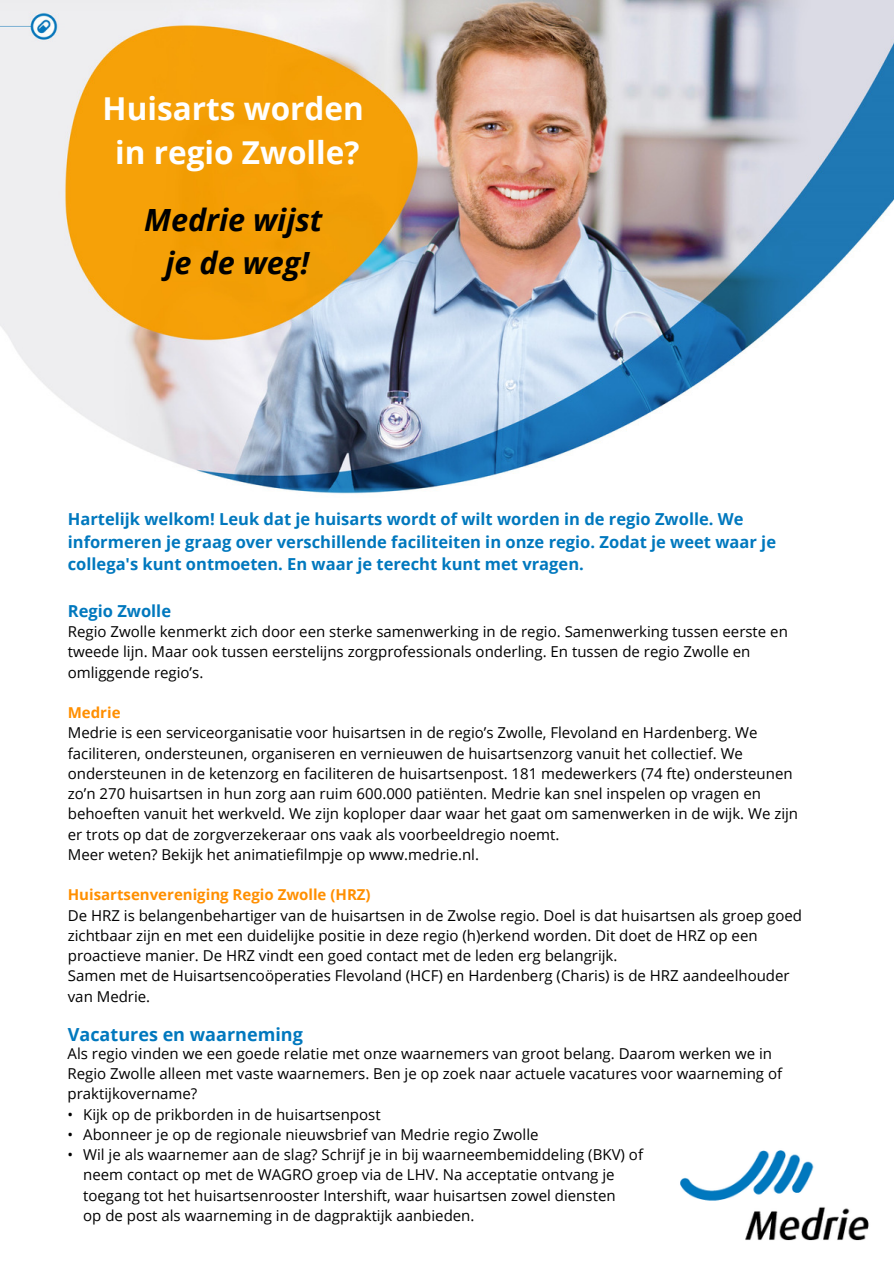
<style>
.page{position:relative;width:894px;height:1264px;background:#fff}
.page>*{position:absolute;margin:0;border:0;box-sizing:border-box;transform-origin:0 0}
.t1{font:700 31.5px/44.1px "Open Sans";color:#fff;text-align:center}
.t2{font:italic 700 30.6px/42.2px "Open Sans";color:#000;text-align:center}
.t3{font:700 18px "Open Sans";color:#0078be}
.t4{font:700 16.5px/22.5px "Open Sans";color:#0078be}
.t5{font:15px/20.2px "Open Sans";color:#000}
.t6{font:700 15px "Open Sans";color:#ff8f00}
</style>
<div class="page">
<img style="left:0;top:0;width:893px;height:494px">
<div style="left:16px;top:472px;width:180px;height:49px;background:#fff"></div>
<div style="left:715px;top:399px;width:178px;height:110px;background:#fff"></div>
<img style="left:680px;top:1150px;width:189px;height:91px">
<h1 class="t1" style="left:103px;top:85px;width:263px">Huisarts worden in regio Zwolle?</h1>
<h2 class="t2" style="left:144px;top:198px;width:180px">Medrie wijst je de weg!</h2>
<p class="t4" style="left:68px;top:507px;width:709px">Hartelijk welkom! Leuk dat je huisarts wordt of wilt worden in de regio Zwolle. We informeren je graag over verschillende faciliteiten in onze regio. Zodat je weet waar je collega's kunt ontmoeten. En waar je terecht kunt met vragen.</p>
<p class="t4" style="left:68px;top:599px;width:105px">Regio Zwolle</p>
<p class="t5" style="left:68px;top:621px;width:721px">Regio Zwolle kenmerkt zich door een sterke samenwerking in de regio. Samenwerking tussen eerste en tweede lijn. Maar ook tussen eerstelijns zorgprofessionals onderling. En tussen de regio Zwolle en omliggende regio’s.</p>
<p class="t6" style="left:68px;top:702px;width:54px">Medrie</p>
<p class="t5" style="left:68px;top:722px;width:731px">Medrie is een serviceorganisatie voor huisartsen in de regio’s Zwolle, Flevoland en Hardenberg. We faciliteren, ondersteunen, organiseren en vernieuwen de huisartsenzorg vanuit het collectief. We ondersteunen in de ketenzorg en faciliteren de huisartsenpost. 181 medewerkers (74 fte) ondersteunen zo’n 270 huisartsen in hun zorg aan ruim 600.000 patiënten. Medrie kan snel inspelen op vragen en behoeften vanuit het werkveld. We zijn koploper daar waar het gaat om samenwerken in de wijk. We zijn er trots op dat de zorgverzekeraar ons vaak als voorbeeldregio noemt.<br>Meer weten? Bekijk het animatiefilmpje op www.medrie.nl.</p>
<p class="t6" style="left:68px;top:884px;width:304px">Huisartsenvereniging Regio Zwolle (HRZ)</p>
<p class="t5" style="left:68px;top:904px;width:735px">De HRZ is belangenbehartiger van de huisartsen in de Zwolse regio. Doel is dat huisartsen als groep goed zichtbaar zijn en met een duidelijke positie in deze regio (h)erkend worden. Dit doet de HRZ op een proactieve manier. De HRZ vindt een goed contact met de leden erg belangrijk.<br>Samen met de Huisartsencoöperaties Flevoland (HCF) en Hardenberg (Charis) is de HRZ aandeelhouder van Medrie.</p>
<p class="t3" style="left:68px;top:1021px;width:236px">Vacatures en waarneming</p>
<p class="t5" style="left:68px;top:1042px;width:715px">Als regio vinden we een goede relatie met onze waarnemers van groot belang. Daarom werken we in<br>Regio Zwolle alleen met vaste waarnemers. Ben je op zoek naar actuele vacatures voor waarneming of praktijkovername?</p>
<p class="t5" style="left:68px;top:1103px;width:314px">• Kijk op de prikborden in de huisartsenpost</p>
<p class="t5" style="left:68px;top:1123px;width:472px">• Abonneer je op de regionale nieuwsbrief van Medrie regio Zwolle</p>
<p class="t5" style="left:83px;top:1144px;width:561px;text-indent:-16px">• Wil je als waarnemer aan de slag? Schrijf je in bij waarneembemiddeling (BKV) of neem contact op met de WAGRO groep via de LHV. Na acceptatie ontvang je toegang tot het huisartsenrooster Intershift, waar huisartsen zowel diensten<br>op de post als waarneming in de dagpraktijk aanbieden.</p>
</div>
